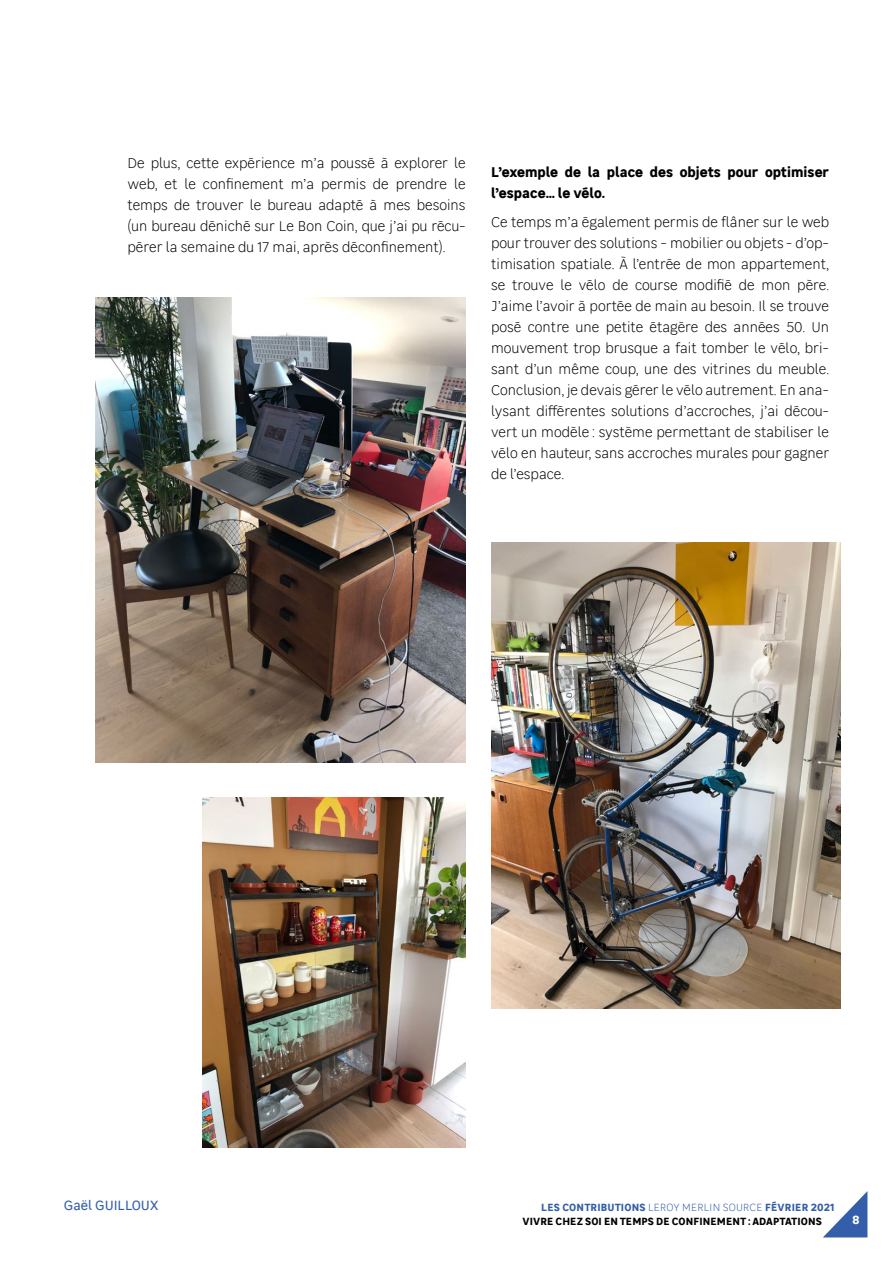
<style>
.page{position:relative;width:893px;height:1263px;background:#fff}
.page>*{position:absolute;margin:0;border:0;box-sizing:border-box;transform-origin:0 0}
.t1{font:300 14.25px/21px "Leroy Merlin Sans";color:#000;text-align:justify}
.t2{font:700 14.25px/21px "Leroy Merlin Sans";color:#000}
.t3{font:13.5px "Leroy Merlin Sans";letter-spacing:-.005em;color:#345ea9}
.t4{font:700 12px "Leroy Merlin Sans";color:#fff}
.t5{font:700 10.5px/13.5px "Leroy Merlin Sans";letter-spacing:.01em;color:#000}
.s1{color:#345ea9}
.s2{font-weight:300;color:#345ea9}
</style>
<div class="page">
<svg style="left:823px;top:1191px;width:44px;height:46px"></svg>
<img style="left:96px;top:297px;width:370px;height:466px">
<img style="left:491px;top:542px;width:350px;height:467px">
<img style="left:203px;top:797px;width:262px;height:350px">
<p class="t1" style="left:128px;top:152px;width:340px">De plus, cette expérience m’a poussé à explorer le web, et le confinement m’a permis de prendre le temps de trouver le bureau adapté à mes besoins (un bureau déniché sur Le Bon Coin, que j’ai pu récu&shy;pérer la semaine du 17 mai, après déconfinement).</p>
<p class="t2" style="left:491px;top:160px;width:340px">L’exemple de la place des objets pour optimiser l’espace… le vélo.</p>
<p class="t1" style="left:491px;top:211px;width:340px">Ce temps m’a également permis de flâner sur le web pour trouver des solutions - mobilier ou objets - d’op&shy;timisation spatiale. À l’entrée de mon appartement, se trouve le vélo de course modifié de mon père.<br>J’aime l’avoir à portée de main au besoin. Il se trouve posé contre une petite étagère des années 50. Un mouvement trop brusque a fait tomber le vélo, bri&shy;sant d’un même coup, une des vitrines du meuble.<br>Conclusion, je devais gérer le vélo autrement. En ana&shy;lysant différentes solutions d’accroches, j’ai décou&shy;vert un modèle : système permettant de stabiliser le vélo en hauteur, sans accroches murales pour gagner de l’espace.</p>
<p class="t3" style="left:64px;top:1195px;width:97px">Gaël GUILLOUX</p>
<p class="t5" style="left:522px;top:1200px;width:314px;text-indent:19px"><span class="s1">LES CONTRIBUTIONS</span> <span class="s2">LEROY MERLIN SOURCE</span> <span class="s1">FÉVRIER 2021<br></span>VIVRE CHEZ SOI EN TEMPS DE CONFINEMENT : ADAPTATIONS</p>
<p class="t4" style="left:852px;top:1211px;width:9px">8</p>
</div>
